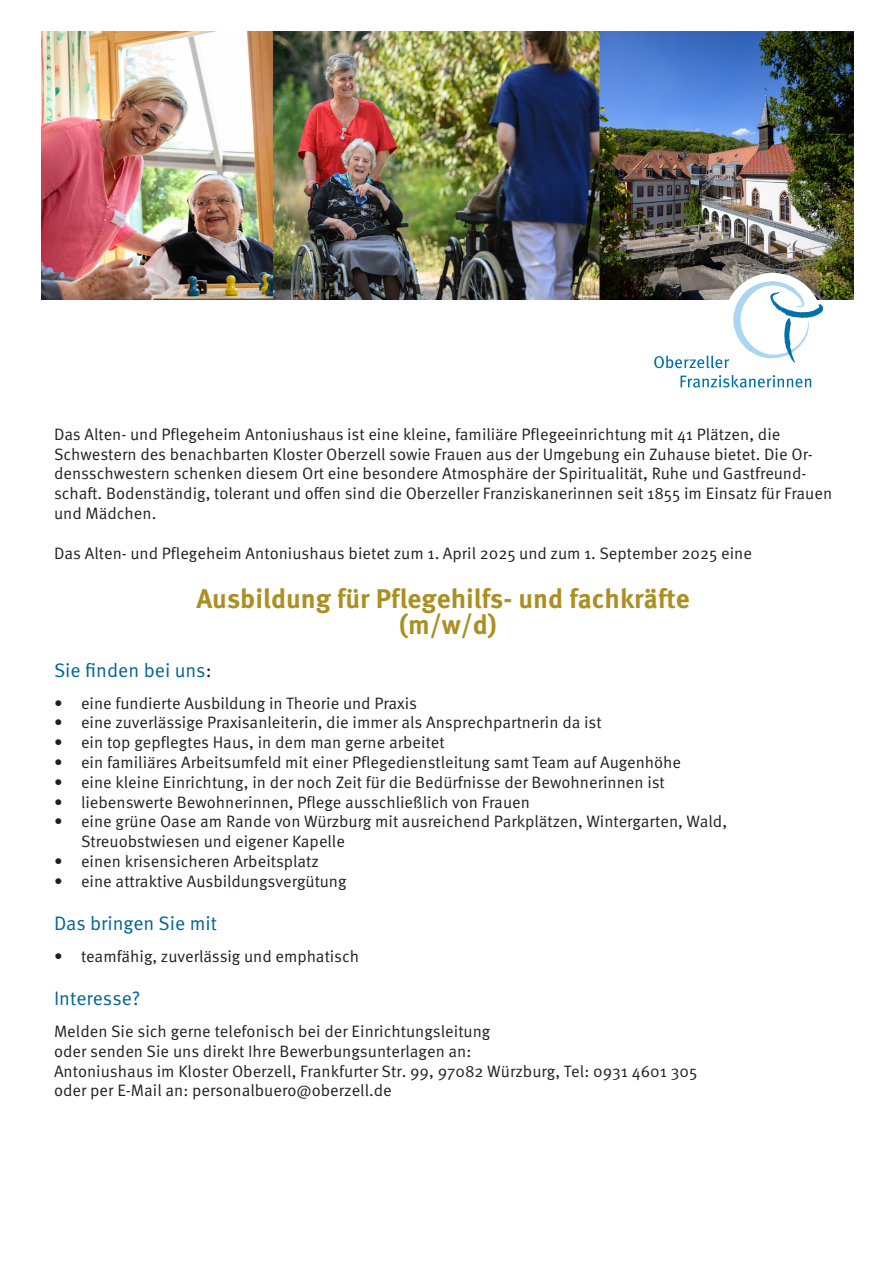
<style>
.page{position:relative;width:893px;height:1263px;background:#fff}
.page>*{position:absolute;margin:0;border:0;box-sizing:border-box;transform-origin:0 0}
.t1{font:700 27px/25.5px "Meta OT";color:#ac8f21;text-align:center}
.t2{font:19.5px "Meta OT Norm";color:#006395}
.t3{font:16.5px/19.8px "Meta OT Norm";color:#231f20}
.s1{color:#231f20}
</style>
<div class="page">
<img style="left:42px;top:32px;width:812px;height:268px">
<div style="left:723px;top:273px;width:99px;height:99px;background:#fff;border-radius:50%"></div>
<svg style="left:680px;top:375px;width:131px;height:12px"></svg>
<svg style="left:654px;top:281px;width:169px;height:87px"></svg>
<p class="t3" style="left:54px;top:425px;width:780px">Das Alten- und Pflegeheim Antoniushaus ist eine kleine, familiäre Pflegeeinrichtung mit 41 Plätzen, die Schwestern des benachbarten Kloster Oberzell sowie Frauen aus der Umgebung ein Zuhause bietet. Die Or&shy;densschwestern schenken diesem Ort eine besondere Atmosphäre der Spiritualität, Ruhe und Gastfreund&shy;schaft. Bodenständig, tolerant und offen sind die Oberzeller Franziskanerinnen seit 1855 im Einsatz für Frauen und Mädchen.</p>
<p class="t3" style="left:54px;top:543px;width:700px">Das Alten- und Pflegeheim Antoniushaus bietet zum 1. April 2025 und zum 1. September 2025 eine</p>
<p class="t1" style="left:196px;top:586px;width:495px">Ausbildung für Pflegehilfs- und fachkräfte (m/w/d)</p>
<p class="t2" style="left:54px;top:659px;width:159px">Sie finden bei uns<span class="s1">:</span></p>
<p class="t3" style="left:54px;top:693px;width:365px">• eine fundierte Ausbildung in Theorie und Praxis</p>
<p class="t3" style="left:54px;top:713px;width:549px">• eine zuverlässige Praxisanleiterin, die immer als Ansprechpartnerin da ist</p>
<p class="t3" style="left:54px;top:733px;width:392px">• ein top gepflegtes Haus, in dem man gerne arbeitet</p>
<p class="t3" style="left:54px;top:753px;width:629px">• ein familiäres Arbeitsumfeld mit einer Pflegedienstleitung samt Team auf Augenhöhe</p>
<p class="t3" style="left:54px;top:773px;width:612px">• eine kleine Einrichtung, in der noch Zeit für die Bedürfnisse der Bewohnerinnen ist</p>
<p class="t3" style="left:54px;top:792px;width:477px">• liebenswerte Bewohnerinnen, Pflege ausschließlich von Frauen</p>
<p class="t3" style="left:81px;top:812px;width:648px;text-indent:-27px">• eine grüne Oase am Rande von Würzburg mit ausreichend Parkplätzen, Wintergarten, Wald,<br>Streuobstwiesen und eigener Kapelle</p>
<p class="t3" style="left:54px;top:852px;width:267px">• einen krisensicheren Arbeitsplatz</p>
<p class="t3" style="left:54px;top:872px;width:294px">• eine attraktive Ausbildungsvergütung</p>
<p class="t2" style="left:54px;top:912px;width:165px">Das bringen Sie mit</p>
<p class="t3" style="left:54px;top:947px;width:307px">• teamfähig, zuverlässig und emphatisch</p>
<p class="t2" style="left:54px;top:987px;width:88px">Interesse?</p>
<p class="t3" style="left:54px;top:1022px;width:645px">Melden Sie sich gerne telefonisch bei der Einrichtungsleitung<br>oder senden Sie uns direkt Ihre Bewerbungsunterlagen an:<br>Antoniushaus im Kloster Oberzell, Frankfurter Str. 99, 97082 Würzburg, Tel: 0931 4601 305 oder per E-Mail an: personalbuero@oberzell.de</p>
</div>
